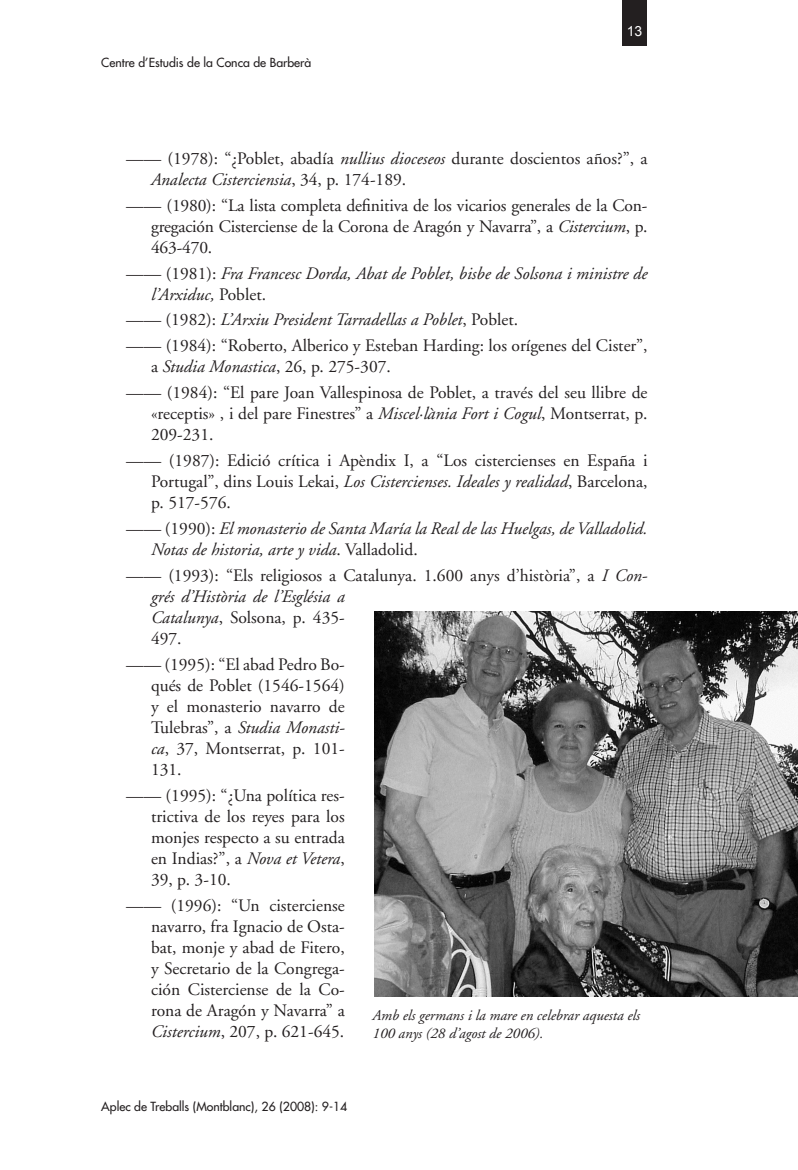
<style>
.page{position:relative;width:798px;height:1170px;background:#fff}
.page>*{position:absolute;margin:0;border:0;box-sizing:border-box;transform-origin:0 0}
.t1{font:17.5px/21px "Adobe Garamond";color:#231f20}
.t2{font:italic 17.5px/21px "Adobe Garamond";color:#231f20}
.t3{font:italic 14.88px/17.8px "Adobe Garamond";color:#231f20}
.t4{font:14px "Arial";color:#fff}
.t5{font:12.25px "Futura";color:#231f20}
.s1{font-style:italic}
.s2{font-style:normal}
</style>
<div class="page">
<div style="left:622px;top:0;width:25px;height:46px;background:#231f20"></div>
<img style="left:374px;top:611px;width:424px;height:386px">
<p class="t5" style="left:101px;top:55px;width:212px">Centre d’Estudis de la Conca de Barberà</p>
<p class="t4" style="left:627px;top:22px;width:17px">13</p>
<p class="t1" style="left:151px;top:148px;width:498px;text-indent:-25px">—— (1978): “¿Poblet, abadía <span class="s1">nullius dioceseos</span> durante doscientos años?”, a<br><span class="s1">Analecta Cisterciensia</span>, 34, p. 174-189.</p>
<p class="t1" style="left:151px;top:195px;width:498px;text-align:justify;text-indent:-25px">—— (1980): “La lista completa definitiva de los vicarios generales de la Con&shy;gregación Cisterciense de la Corona de Aragón y Navarra”, a <span class="s1">Cistercium</span>, p.<br>463-470.</p>
<p class="t2" style="left:151px;top:263px;width:498px;text-indent:-25px"><span class="s2">—— (1981):</span> Fra Francesc Dorda, Abat de Poblet, bisbe de Solsona i ministre de l’Arxiduc, <span class="s2">Poblet.</span></p>
<p class="t1" style="left:126px;top:307px;width:523px;line-height:25.9px">—— (1982): <span class="s1">L’Arxiu President Tarradellas a Poblet</span>, Poblet.<br>—— (1984): “Roberto, Alberico y Esteban Harding: los orígenes del Cister”,</p>
<p class="t1" style="left:126px;top:354px;width:523px;line-height:25.9px;text-indent:25px">a <span class="s1">Studia Monastica</span>, 26, p. 275-307.<br>—— (1984): “El pare Joan Vallespinosa de Poblet, a través del seu llibre de</p>
<p class="t1" style="left:151px;top:404px;width:498px">«receptis» , i del pare Finestres” a <span class="s1">Miscel·lània Fort i Cogul</span>, Montserrat, p.<br>209-231.</p>
<p class="t1" style="left:151px;top:451px;width:498px;text-align:justify;text-indent:-25px">—— (1987): Edició crítica i Apèndix I, a “Los cistercienses en España i Portugal”, dins Louis Lekai, <span class="s1">Los Cistercienses. Ideales y realidad</span>, Barcelona, p. 517-576.</p>
<p class="t2" style="left:151px;top:519px;width:498px;text-indent:-25px"><span class="s2">—— (1990):</span> El monasterio de Santa María la Real de las Huelgas, de Valladolid.<br>Notas de historia, arte y vida<span class="s2">. Valladolid.</span></p>
<p class="t1" style="left:151px;top:566px;width:498px;text-indent:-25px">—— (1993): “Els religiosos a Catalunya. 1.600 anys d’història”, a <span class="s1">I Con&shy;grés d’Història de l’Església a<br>Catalunya</span>, Solsona, p. 435-<br>497.</p>
<p class="t1" style="left:151px;top:655px;width:195px;text-align:justify;text-indent:-25px">—— (1995): “El abad Pedro Bo&shy;qués de Poblet (1546-1564) y el monasterio navarro de Tulebras”, a <span class="s1">Studia Monasti&shy;ca</span>, 37, Montserrat, p. 101- 131.</p>
<p class="t1" style="left:151px;top:786px;width:195px;text-align:justify;text-indent:-25px">—— (1995): “¿Una política res&shy;trictiva de los reyes para los monjes respecto a su entrada en Indias?”, a <span class="s1">Nova et Vetera</span>, 39, p. 3-10.</p>
<p class="t1" style="left:151px;top:896px;width:195px;text-align:justify;text-indent:-25px">—— (1996): “Un cisterciense navarro, fra Ignacio de Osta&shy;bat, monje y abad de Fitero, y Secretario de la Congrega&shy;ción Cisterciense de la Co&shy;rona de Aragón y Navarra” a <span class="s1">Cistercium</span>, 207, p. 621-645.</p>
<p class="t3" style="left:372px;top:1007px;width:269px">Amb els germans i la mare en celebrar aquesta els<br>100 anys (28 d’agost de 2006).</p>
<p class="t5" style="left:101px;top:1098px;width:247px">Aplec de Treballs (Montblanc), 26 (2008): 9-14</p>
</div>
